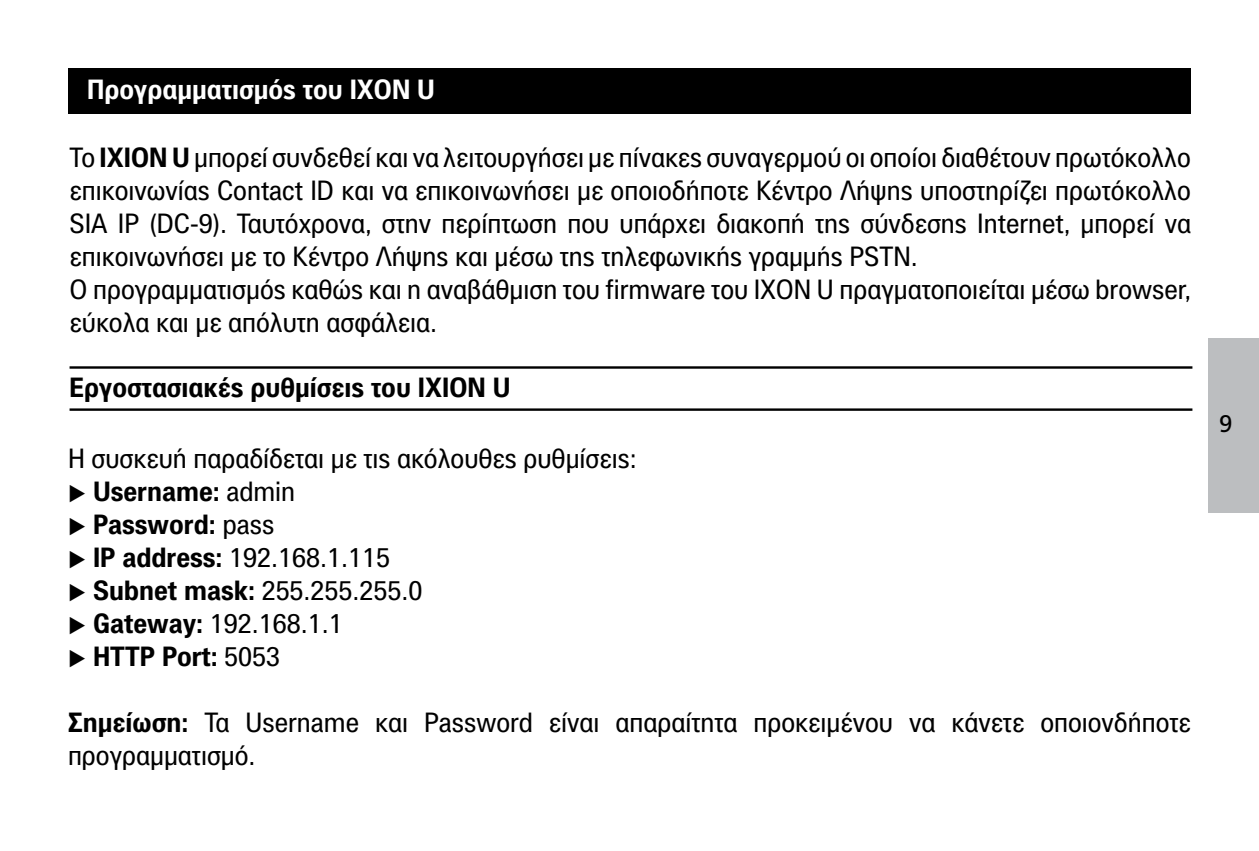
<style>
.page{position:relative;width:1259px;height:851px;background:#fff}
.page>*{position:absolute;margin:0;border:0;box-sizing:border-box;transform-origin:0 0}
.t1{font:27px/33px "PF Paperback";color:#000}
.t2{font:700 27px "PF Paperback";color:#000}
.t3{font:700 27px "PF Paperback";color:#fff}
.t4{font:24px "PF Catalog";color:#000}
.s1{font-weight:700}
.s2{font-weight:400}
</style>
<div class="page">
<div style="left:1208px;top:338px;width:51px;height:174px;background:#bcbec0"></div>
<hr style="left:70px;top:408px;width:1122px;height:3px;background:#000">
<hr style="left:70px;top:366px;width:1122px;height:2px;background:#000">
<div style="left:68px;top:68px;width:1123px;height:45px;background:#000"></div>
<p class="t3" style="left:87px;top:73px;width:349px">Προγραμματισμός του IXON U</p>
<p class="t1" style="left:70px;top:140px;width:1123px">Το <span class="s1">IXION U</span> μπορεί συνδεθεί και να λειτουργήσει με πίνακες συναγερμού οι οποίοι διαθέτουν πρωτόκολλο επικοινωνίας Contact ID και να επικοινωνήσει με οποιοδήποτε Κέντρο Λήψης υποστηρίζει πρωτόκολλο SIA IP (DC-9). Ταυτόχρονα, στην περίπτωση που υπάρχει διακοπή της σύνδεσης Internet, μπορεί να επικοινωνήσει με το Κέντρο Λήψης και μέσω της τηλεφωνικής γραμμής PSTN.<br>Ο προγραμματισμός καθώς και η αναβάθμιση του firmware του IXON U πραγματοποιείται μέσω browser, εύκολα και με απόλυτη ασφάλεια.</p>
<p class="t2" style="left:70px;top:371px;width:442px">Εργοστασιακές ρυθμίσεις του IXION U</p>
<p class="t1" style="left:68px;top:441px;width:570px">Η συσκευή παραδίδεται με τις ακόλουθες ρυθμίσεις:</p>
<p class="t2" style="left:68px;top:474px;width:229px">◆ Username: <span class="s2">admin</span></p>
<p class="t2" style="left:68px;top:507px;width:208px">◆ Password: <span class="s2">pass</span></p>
<p class="t1" style="left:68px;top:540px;width:323px">◆ <span class="s1">IP address:</span> 192.168.1.115</p>
<p class="t1" style="left:68px;top:573px;width:356px">◆ <span class="s1">Subnet mask:</span> 255.255.255.0</p>
<p class="t1" style="left:68px;top:606px;width:276px">◆ <span class="s1">Gateway:</span> 192.168.1.1</p>
<p class="t2" style="left:68px;top:639px;width:214px">◆ HTTP Port: <span class="s2">5053</span></p>
<p class="t1" style="left:68px;top:705px;width:1124px"><span class="s1">Σημείωση:</span> Τα Username και Password είναι απαραίτητα προκειμένου να κάνετε οποιονδήποτε προγραμματισμό.</p>
<p class="t4" style="left:1219px;top:410px;width:15px">9</p>
</div>
